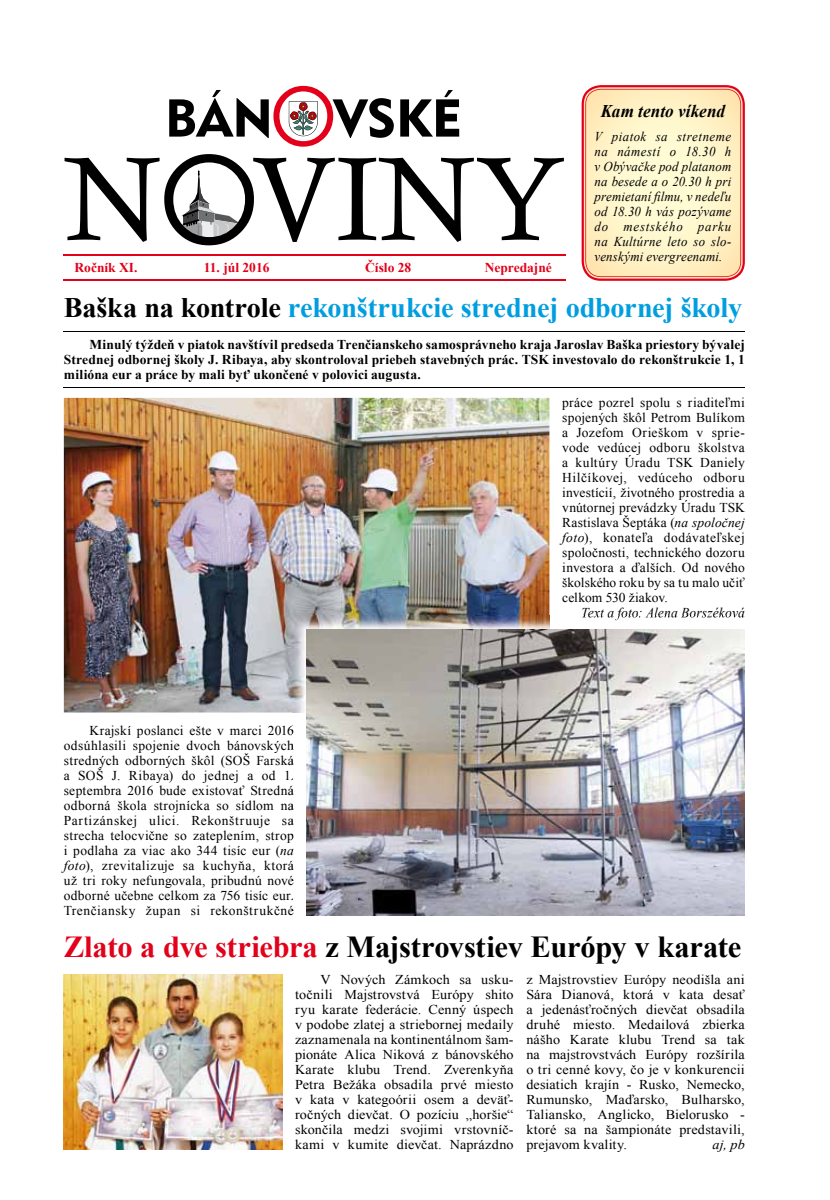
<style>
.page{position:relative;width:830px;height:1200px;background:#fff}
.page>*{position:absolute;margin:0;border:0;box-sizing:border-box;transform-origin:0 0}
.t1{font:700 30.45px "Times New Roman";letter-spacing:-.01em;color:#000}
.t2{font:700 28.2px "Times New Roman";letter-spacing:-.01em;color:#009ee0}
.t3{font:italic 700 17.85px "Times New Roman";letter-spacing:.005em;color:#000;scale:.96 1}
.t4{font:13.5px/15px "Times New Roman";letter-spacing:.01em;color:#000;text-align:justify}
.t5{font:13.5px/15px "Times New Roman";letter-spacing:.01em;color:#000;text-align:justify;scale:1.05 1}
.t6{font:700 13.5px/15px "Times New Roman";letter-spacing:.005em;color:#000;text-align:justify}
.t7{font:italic 13.5px/15px "Times New Roman";letter-spacing:.015em;color:#000;text-align:justify;scale:.95 1}
.t8{font:700 13.5px "Times New Roman";color:#e2001a}
.t9{font:italic 13.5px "Times New Roman";letter-spacing:.015em;color:#000}
.t10{font:italic 13.5px "Times New Roman";letter-spacing:.015em;color:#000;scale:1.05 1}
.s1{color:#000}
.s2{font-style:italic}
.s3{color:#e2001a}
</style>
<div class="page">
<hr style="left:64px;top:254px;width:501px;height:1px;background:#e2001a">
<hr style="left:64px;top:279px;width:501px;height:2px;background:#e2001a">
<svg style="left:169px;top:86px;width:290px;height:61px"></svg>
<svg style="left:64px;top:158px;width:499px;height:84px"></svg>
<svg style="left:164px;top:154px;width:90px;height:91px"></svg>
<svg style="left:581px;top:85px;width:163px;height:196px;background:#fde5bd"></svg>
<hr style="left:64px;top:331px;width:680px;height:1px;background:#000">
<hr style="left:64px;top:387px;width:680px;height:1px;background:#000">
<img style="left:64px;top:974px;width:218px;height:174px">
<img style="left:64px;top:398px;width:485px;height:314px">
<img style="left:292px;top:615px;width:453px;height:301px">
<svg style="left:292px;top:725px;width:2px;height:117px"></svg>
<svg style="left:292px;top:848px;width:2px;height:6px"></svg>
<svg style="left:292px;top:860px;width:2px;height:39px"></svg>
<svg style="left:292px;top:905px;width:2px;height:11px"></svg>
<img style="left:581px;top:615px;width:163px;height:5px">
<img style="left:292px;top:615px;width:257px;height:97px">
<img style="left:306px;top:629px;width:438px;height:286px">
<h3 class="t3" style="left:600px;top:99px;width:131px">Kam tento víkend</h3>
<p class="t7" style="left:594px;top:128px;width:145px">V piatok sa stretneme na námestí o 18.30 h v Obývačke pod platanom na besede a o 20.30 h pri premietaní filmu, v nedeľu od 18.30 h vás pozývame do mestského parku na Kultúrne leto so slo&shy;venskými evergreenami.</p>
<h2 class="t2" style="left:64px;top:288px;width:679px"><span class="s1">Baška na kontrole</span> rekonštrukcie strednej odbornej školy</h2>
<p class="t6" style="left:64px;top:336px;width:682px;text-indent:26px">Minulý týždeň v piatok navštívil predseda Trenčianskeho samosprávneho kraja Jaroslav Baška priestory bývalej Strednej odbornej školy J. Ribaya, aby skontroloval priebeh stavebných prác. TSK investovalo do rekonštrukcie 1, 1 milióna eur a práce by mali byť ukončené v polovici augusta.</p>
<p class="t8" style="left:74px;top:258px;width:65px">Ročník XI.</p>
<p class="t8" style="left:204px;top:258px;width:67px">11. júl 2016</p>
<p class="t8" style="left:365px;top:258px;width:48px">Číslo 28</p>
<p class="t8" style="left:484px;top:258px;width:69px">Nepredajné</p>
<p class="t4" style="left:64px;top:722px;width:231px;text-indent:26px">Krajskí poslanci ešte v marci 2016 odsúhlasili spojenie dvoch bánovských stredných odborných škôl (SOŠ Farská a SOŠ J. Ribaya) do jednej a od 1. septembra 2016 bude existovať Stredná odborná škola strojnícka so sídlom na Partizánskej ulici. Rekonštruuje sa strecha telocvične so zateplením, strop i podlaha za viac ako 344 tisíc eur (<span class="s2">na foto</span>), zrevitalizuje sa kuchyňa, ktorá už tri roky nefungovala, pribudnú nové odborné učebne celkom za 756 tisíc eur.<br>Trenčiansky župan si rekonštrukčné</p>
<p class="t4" style="left:562px;top:395px;width:184px">práce pozrel spolu s riaditeľmi spojených škôl Petrom Bulíkom a Jozefom Orieškom v sprie&shy;vode vedúcej odboru školstva a kultúry Úradu TSK Daniely Hilčíkovej, vedúceho odboru investícií, životného prostredia a vnútornej prevádzky Úradu TSK Rastislava Šeptáka (<span class="s2">na spoločnej foto</span>), konateľa dodávateľskej spoločnosti, technického dozoru investora a ďalších. Od nového školského roku by sa tu malo učiť celkom 530 žiakov.</p>
<p class="t9" style="left:581px;top:603px;width:165px">Text a foto: Alena Borszéková</p>
<h1 class="t1" style="left:64px;top:925px;width:678px"><span class="s3">Zlato a dve striebra</span> z Majstrovstiev Európy v karate</h1>
<p class="t5" style="left:295px;top:971px;width:209px;text-indent:26px">V Nových Zámkoch sa usku&shy;točnili Majstrovstvá Európy shito ryu karate federácie. Cenný úspech v podobe zlatej a striebornej medaily zaznamenala na kontinentálnom šam&shy;pionáte Alica Niková z bánovského Karate klubu Trend. Zverenkyňa Petra Bežáka obsadila prvé miesto v kata v kategoórii osem a deväť&shy;ročných dievčat. O pozíciu „horšie“ skončila medzi svojimi vrstovníč&shy;kami v kumite dievčat. Naprázdno</p>
<p class="t5" style="left:526px;top:971px;width:209px">z Majstrovstiev Európy neodišla ani Sára Dianová, ktorá v kata desať a jedenásťročných dievčat obsadila druhé miesto. Medailová zbierka nášho Karate klubu Trend sa tak na majstrovstvách Európy rozšírila o tri cenné kovy, čo je v konkurencii desiatich krajín - Rusko, Nemecko, Rumunsko, Maďarsko, Bulharsko, Taliansko, Anglicko, Bielorusko - ktoré sa na šampionáte predstavili, prejavom kvality.</p>
<p class="t10" style="left:712px;top:1134px;width:32px">aj, pb</p>
</div>
